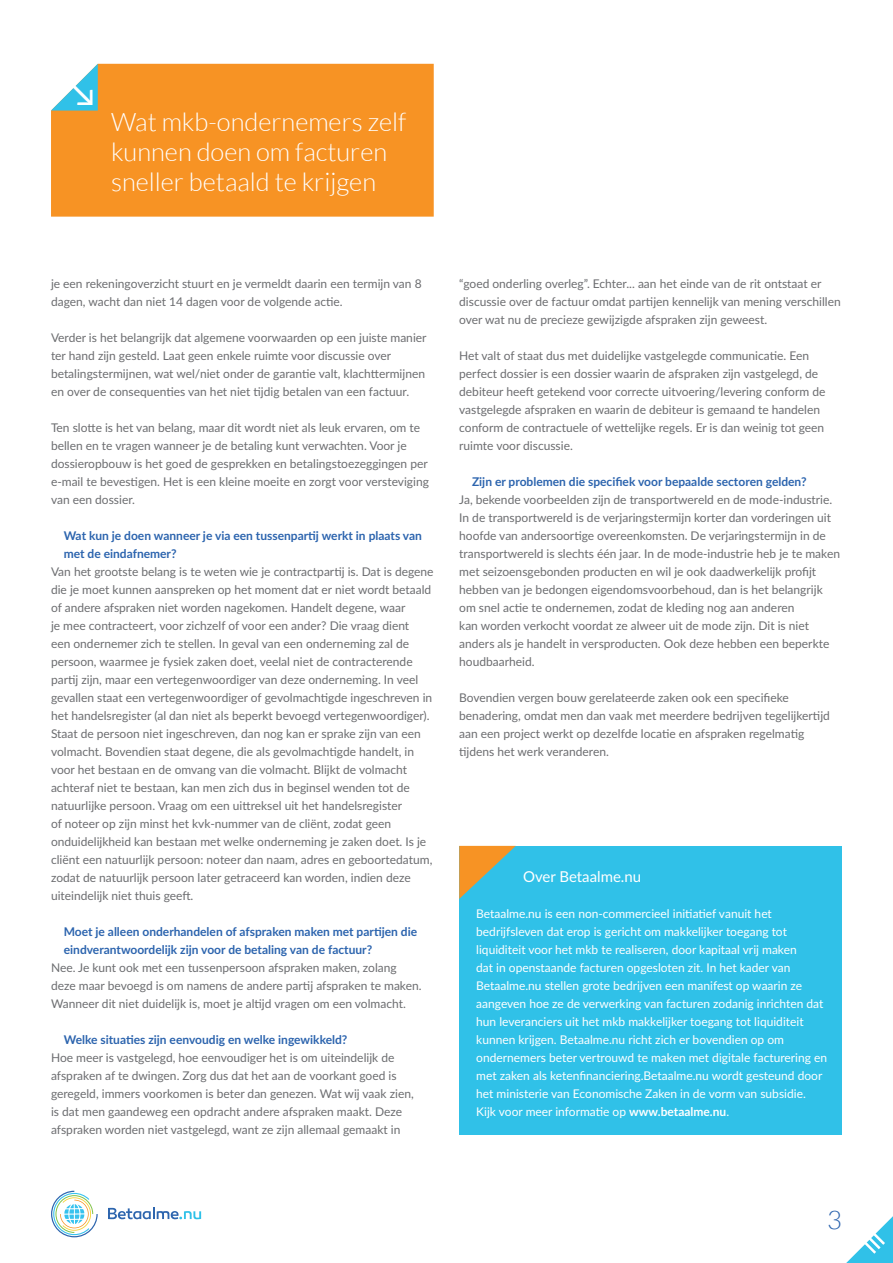
<style>
.page{position:relative;width:893px;height:1263px;background:#fff}
.page>*{position:absolute;margin:0;border:0;box-sizing:border-box;transform-origin:0 0}
.body{font:37.5px "Lato";color:#fff}
.t1{font:300 25.5px/30px "Lato";color:#fff}
.t2{font:300 25.5px "Lato";color:#2c64ae}
.body-2{font:15px "Lato";color:#fff}
.body-3{font:12px/18px "Lato";color:#6c6d70}
.body-4{font:12px/18px "Lato";color:#fff}
.heading_2{font:700 12px/18px "Lato";color:#2c64ae}
.s1{font-weight:700}
</style>
<div class="page">
<div style="left:51px;top:64px;width:383px;height:153px;background:#f79324"></div>
<svg style="left:51px;top:64px;width:47px;height:47px"></svg>
<div style="left:459px;top:846px;width:383px;height:288px;background:#30c1e8"></div>
<svg style="left:108px;top:1207px;width:93px;height:12px"></svg>
<svg style="left:51px;top:1191px;width:47px;height:46px"></svg>
<svg style="left:459px;top:846px;width:57px;height:53px"></svg>
<svg style="left:846px;top:1216px;width:47px;height:47px"></svg>
<p class="body" style="left:67px;top:65px;width:30px">↘</p>
<p class="t1" style="left:111px;top:107px;width:297px">Wat mkb-ondernemers zelf kunnen doen om facturen sneller betaald te krijgen</p>
<p class="body-3" style="left:51px;top:274px;width:372px">je een rekeningoverzicht stuurt en je vermeldt daarin een termijn van 8 dagen, wacht dan niet 14 dagen voor de volgende actie.</p>
<p class="body-3" style="left:51px;top:328px;width:377px">Verder is het belangrijk dat algemene voorwaarden op een juiste manier ter hand zijn gesteld. Laat geen enkele ruimte voor discussie over betalingstermijnen, wat wel/niet onder de garantie valt, klachttermijnen en over de consequenties van het niet tijdig betalen van een factuur.</p>
<p class="body-3" style="left:51px;top:418px;width:379px">Ten slotte is het van belang, maar dit wordt niet als leuk ervaren, om te bellen en te vragen wanneer je de betaling kunt verwachten. Voor je dossieropbouw is het goed de gesprekken en betalingstoezeggingen per e-mail te bevestigen. Het is een kleine moeite en zorgt voor versteviging van een dossier.</p>
<p class="heading_2" style="left:64px;top:526px;width:360px">Wat kun je doen wanneer je via een tussenpartij werkt in plaats van met de eindafnemer?</p>
<p class="body-3" style="left:51px;top:562px;width:384px">Van het grootste belang is te weten wie je contractpartij is. Dat is degene die je moet kunnen aanspreken op het moment dat er niet wordt betaald of andere afspraken niet worden nagekomen. Handelt degene, waar<br>je mee contracteert, voor zichzelf of voor een ander? Die vraag dient<br>een ondernemer zich te stellen. In geval van een onderneming zal de persoon, waarmee je fysiek zaken doet, veelal niet de contracterende partij zijn, maar een vertegenwoordiger van deze onderneming. In veel gevallen staat een vertegenwoordiger of gevolmachtigde ingeschreven in het handelsregister (al dan niet als beperkt bevoegd vertegenwoordiger).<br>Staat de persoon niet ingeschreven, dan nog kan er sprake zijn van een volmacht. Bovendien staat degene, die als gevolmachtigde handelt, in voor het bestaan en de omvang van die volmacht. Blijkt de volmacht achteraf niet te bestaan, kan men zich dus in beginsel wenden tot de natuurlijke persoon. Vraag om een uittreksel uit het handelsregister<br>of noteer op zijn minst het kvk-nummer van de cliënt, zodat geen onduidelijkheid kan bestaan met welke onderneming je zaken doet. Is je cliënt een natuurlijk persoon: noteer dan naam, adres en geboortedatum, zodat de natuurlijk persoon later getraceerd kan worden, indien deze uiteindelijk niet thuis geeft.</p>
<p class="heading_2" style="left:64px;top:922px;width:355px">Moet je alleen onderhandelen of afspraken maken met partijen die eindverantwoordelijk zijn voor de betaling van de factuur?</p>
<p class="body-3" style="left:51px;top:958px;width:372px">Nee. Je kunt ook met een tussenpersoon afspraken maken, zolang deze maar bevoegd is om namens de andere partij afspraken te maken.<br>Wanneer dit niet duidelijk is, moet je altijd vragen om een volmacht.</p>
<p class="heading_2" style="left:64px;top:1030px;width:285px">Welke situaties zijn eenvoudig en welke ingewikkeld?</p>
<p class="body-3" style="left:51px;top:1048px;width:364px">Hoe meer is vastgelegd, hoe eenvoudiger het is om uiteindelijk de afspraken af te dwingen. Zorg dus dat het aan de voorkant goed is geregeld, immers voorkomen is beter dan genezen. Wat wij vaak zien, is dat men gaandeweg een opdracht andere afspraken maakt. Deze afspraken worden niet vastgelegd, want ze zijn allemaal gemaakt in</p>
<p class="body-3" style="left:459px;top:274px;width:383px">“goed onderling overleg”. Echter... aan het einde van de rit ontstaat er discussie over de factuur omdat partijen kennelijk van mening verschillen over wat nu de precieze gewijzigde afspraken zijn geweest.</p>
<p class="body-3" style="left:459px;top:346px;width:368px">Het valt of staat dus met duidelijke vastgelegde communicatie. Een perfect dossier is een dossier waarin de afspraken zijn vastgelegd, de debiteur heeft getekend voor correcte uitvoering/levering conform de vastgelegde afspraken en waarin de debiteur is gemaand te handelen conform de contractuele of wettelijke regels. Er is dan weinig tot geen ruimte voor discussie.</p>
<p class="heading_2" style="left:472px;top:472px;width:336px">Zijn er problemen die specifiek voor bepaalde sectoren gelden?</p>
<p class="body-3" style="left:459px;top:490px;width:382px">Ja, bekende voorbeelden zijn de transportwereld en de mode-industrie.<br>In de transportwereld is de verjaringstermijn korter dan vorderingen uit hoofde van andersoortige overeenkomsten. De verjaringstermijn in de transportwereld is slechts één jaar. In de mode-industrie heb je te maken met seizoensgebonden producten en wil je ook daadwerkelijk profijt hebben van je bedongen eigendomsvoorbehoud, dan is het belangrijk om snel actie te ondernemen, zodat de kleding nog aan anderen<br>kan worden verkocht voordat ze alweer uit de mode zijn. Dit is niet anders als je handelt in versproducten. Ook deze hebben een beperkte houdbaarheid.</p>
<p class="body-3" style="left:459px;top:688px;width:372px">Bovendien vergen bouw gerelateerde zaken ook een specifieke benadering, omdat men dan vaak met meerdere bedrijven tegelijkertijd aan een project werkt op dezelfde locatie en afspraken regelmatig tijdens het werk veranderen.</p>
<p class="body-2" style="left:523px;top:866px;width:120px">Over Betaalme.nu</p>
<p class="body-4" style="left:476px;top:904px;width:352px">Betaalme.nu is een non-commercieel initiatief vanuit het bedrijfsleven dat erop is gericht om makkelijker toegang tot liquiditeit voor het mkb te realiseren, door kapitaal vrij maken<br>dat in openstaande facturen opgesloten zit. In het kader van Betaalme.nu stellen grote bedrijven een manifest op waarin ze aangeven hoe ze de verwerking van facturen zodanig inrichten dat hun leveranciers uit het mkb makkelijker toegang tot liquiditeit kunnen krijgen. Betaalme.nu richt zich er bovendien op om ondernemers beter vertrouwd te maken met digitale facturering en met zaken als ketenfinanciering.Betaalme.nu wordt gesteund door het ministerie van Economische Zaken in de vorm van subsidie.<br>Kijk voor meer informatie op <span class="s1">www.betaalme.nu</span>.</p>
<p class="t2" style="left:827px;top:1206px;width:16px">3</p>
</div>
